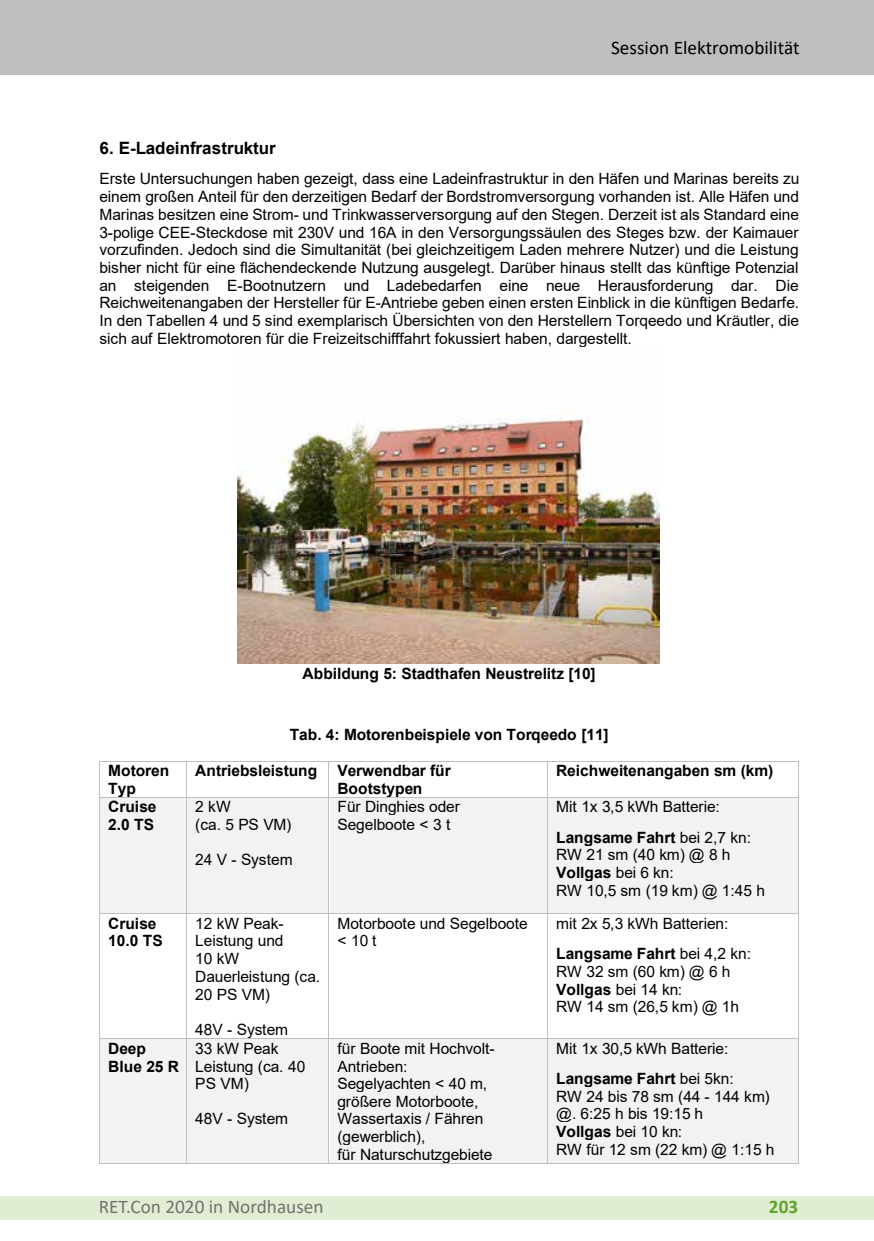
<style>
.page{position:relative;width:874px;height:1241px;background:#fff}
.page>*{position:absolute;margin:0;border:0;box-sizing:border-box;transform-origin:0 0}
.t1{font:19.25px "Calibri";color:#727271}
.t2{font:19.25px "Calibri";color:#000}
.t3{font:700 19.25px "Calibri";color:#5ea72b}
.t4{font:700 16.97px "Arial";color:#000}
.t5{font:15.58px/17.7px "Arial";letter-spacing:-.01em;color:#000}
.t6{font:700 15.58px/17.7px "Arial";letter-spacing:-.01em;color:#000}
.s1{font-weight:700}
</style>
<div class="page">
<div style="left:0;top:1196px;width:873px;height:23px;background:#e1edd2"></div>
<div style="left:0;top:0;width:873px;height:74px;background:#bebebe"></div>
<hr style="left:100px;top:761px;width:86px;height:1px;background:#bfbfbf">
<hr style="left:187px;top:761px;width:141px;height:1px;background:#bfbfbf">
<hr style="left:329px;top:761px;width:218px;height:1px;background:#bfbfbf">
<hr style="left:547px;top:761px;width:251px;height:1px;background:#bfbfbf">
<hr style="left:99px;top:761px;width:1px;height:36px;background:#bfbfbf">
<hr style="left:186px;top:761px;width:1px;height:36px;background:#bfbfbf">
<hr style="left:328px;top:761px;width:1px;height:36px;background:#bfbfbf">
<hr style="left:547px;top:761px;width:1px;height:36px;background:#bfbfbf">
<hr style="left:798px;top:761px;width:1px;height:36px;background:#bfbfbf">
<div style="left:100px;top:798px;width:87px;height:115px;background:#f2f2f2"></div>
<div style="left:187px;top:798px;width:142px;height:115px;background:#f2f2f2"></div>
<div style="left:329px;top:798px;width:218px;height:115px;background:#f2f2f2"></div>
<div style="left:547px;top:798px;width:251px;height:115px;background:#f2f2f2"></div>
<hr style="left:100px;top:797px;width:86px;height:1px;background:#bfbfbf">
<hr style="left:187px;top:797px;width:141px;height:1px;background:#bfbfbf">
<hr style="left:329px;top:797px;width:218px;height:1px;background:#bfbfbf">
<hr style="left:547px;top:797px;width:251px;height:1px;background:#bfbfbf">
<hr style="left:99px;top:798px;width:1px;height:115px;background:#bfbfbf">
<hr style="left:186px;top:798px;width:1px;height:115px;background:#bfbfbf">
<hr style="left:328px;top:798px;width:1px;height:115px;background:#bfbfbf">
<hr style="left:547px;top:798px;width:1px;height:115px;background:#bfbfbf">
<hr style="left:798px;top:798px;width:1px;height:115px;background:#bfbfbf">
<hr style="left:100px;top:913px;width:86px;height:1px;background:#bfbfbf">
<hr style="left:187px;top:913px;width:141px;height:1px;background:#bfbfbf">
<hr style="left:329px;top:913px;width:218px;height:1px;background:#bfbfbf">
<hr style="left:547px;top:913px;width:251px;height:1px;background:#bfbfbf">
<hr style="left:99px;top:914px;width:1px;height:124px;background:#bfbfbf">
<hr style="left:186px;top:914px;width:1px;height:124px;background:#bfbfbf">
<hr style="left:328px;top:914px;width:1px;height:124px;background:#bfbfbf">
<hr style="left:547px;top:914px;width:1px;height:124px;background:#bfbfbf">
<hr style="left:798px;top:914px;width:1px;height:124px;background:#bfbfbf">
<div style="left:100px;top:1039px;width:87px;height:123px;background:#f2f2f2"></div>
<div style="left:187px;top:1039px;width:142px;height:123px;background:#f2f2f2"></div>
<div style="left:329px;top:1039px;width:218px;height:123px;background:#f2f2f2"></div>
<div style="left:547px;top:1039px;width:251px;height:123px;background:#f2f2f2"></div>
<hr style="left:100px;top:1038px;width:86px;height:1px;background:#bfbfbf">
<hr style="left:187px;top:1038px;width:141px;height:1px;background:#bfbfbf">
<hr style="left:329px;top:1038px;width:218px;height:1px;background:#bfbfbf">
<hr style="left:547px;top:1038px;width:251px;height:1px;background:#bfbfbf">
<hr style="left:99px;top:1039px;width:1px;height:123px;background:#bfbfbf">
<hr style="left:100px;top:1162px;width:86px;height:1px;background:#bfbfbf">
<hr style="left:186px;top:1039px;width:1px;height:123px;background:#bfbfbf">
<hr style="left:187px;top:1162px;width:141px;height:1px;background:#bfbfbf">
<hr style="left:328px;top:1039px;width:1px;height:123px;background:#bfbfbf">
<hr style="left:329px;top:1162px;width:218px;height:1px;background:#bfbfbf">
<hr style="left:547px;top:1039px;width:1px;height:123px;background:#bfbfbf">
<hr style="left:547px;top:1162px;width:251px;height:1px;background:#bfbfbf">
<hr style="left:798px;top:1039px;width:1px;height:123px;background:#bfbfbf">
<img style="left:237px;top:418px;width:422px;height:245px">
<p class="t2" style="left:610px;top:34px;width:190px">Session Elektromobilität</p>
<p class="t4" style="left:99px;top:136px;width:178px">6. E-Ladeinfrastruktur</p>
<p class="t5" style="left:99px;top:170px;width:701px;text-align:justify">Erste Untersuchungen haben gezeigt, dass eine Ladeinfrastruktur in den Häfen und Marinas bereits zu einem großen Anteil für den derzeitigen Bedarf der Bordstromversorgung vorhanden ist. Alle Häfen und Marinas besitzen eine Strom- und Trinkwasserversorgung auf den Stegen. Derzeit ist als Standard eine 3-polige CEE-Steckdose mit 230V und 16A in den Versorgungssäulen des Steges bzw. der Kaimauer vorzufinden. Jedoch sind die Simultanität (bei gleichzeitigem Laden mehrere Nutzer) und die Leistung bisher nicht für eine flächendeckende Nutzung ausgelegt. Darüber hinaus stellt das künftige Potenzial an steigenden E-Bootnutzern und Ladebedarfen eine neue Herausforderung dar. Die Reichweitenangaben der Hersteller für E-Antriebe geben einen ersten Einblick in die künftigen Bedarfe.<br>In den Tabellen 4 und 5 sind exemplarisch Übersichten von den Herstellern Torqeedo und Kräutler, die sich auf Elektromotoren für die Freizeitschifffahrt fokussiert haben, dargestellt.</p>
<p class="t6" style="left:302px;top:664px;width:294px">Abbildung 5: Stadthafen Neustrelitz [10]</p>
<p class="t6" style="left:289px;top:725px;width:320px">Tab. 4: Motorenbeispiele von Torqeedo [11]</p>
<p class="t6" style="left:108px;top:762px;width:62px">Motoren<br>Typ</p>
<p class="t6" style="left:195px;top:762px;width:123px">Antriebsleistung</p>
<p class="t6" style="left:337px;top:762px;width:115px">Verwendbar für<br>Bootstypen</p>
<p class="t6" style="left:556px;top:762px;width:218px">Reichweitenangaben sm (km)</p>
<p class="t6" style="left:108px;top:797px;width:50px">Cruise<br>2.0 TS</p>
<p class="t5" style="left:195px;top:797px;width:98px">2 kW<br>(ca. 5 PS VM)</p>
<p class="t5" style="left:195px;top:850px;width:99px">24 V - System</p>
<p class="t5" style="left:337px;top:797px;width:124px">Für Dinghies oder<br>Segelboote &lt; 3 t</p>
<p class="t5" style="left:556px;top:791px;width:196px;line-height:30.3px">Mit 1x 3,5 kWh Batterie:<br><span class="s1">Langsame Fahrt</span> bei 2,7 kn:</p>
<p class="t5" style="left:556px;top:845px;width:210px">RW 21 sm (40 km) @ 8 h<br><span class="s1">Vollgas</span> bei 6 kn:<br>RW 10,5 sm (19 km) @ 1:45 h</p>
<p class="t6" style="left:108px;top:914px;width:56px">Cruise<br>10.0 TS</p>
<p class="t5" style="left:195px;top:914px;width:126px">12 kW Peak-<br>Leistung und<br>10 kW<br>Dauerleistung (ca.<br>20 PS VM)</p>
<p class="t5" style="left:195px;top:1020px;width:94px">48V - System</p>
<p class="t6" style="left:108px;top:1039px;width:72px">Deep<br>Blue 25 R</p>
<p class="t5" style="left:195px;top:1039px;width:111px">33 kW Peak<br>Leistung (ca. 40<br>PS VM)</p>
<p class="t5" style="left:195px;top:1109px;width:94px">48V - System</p>
<p class="t5" style="left:337px;top:914px;width:192px">Motorboote und Segelboote &lt; 10 t</p>
<p class="t5" style="left:556px;top:907px;width:196px;line-height:30.3px">mit 2x 5,3 kWh Batterien:<br><span class="s1">Langsame Fahrt</span> bei 4,2 kn:</p>
<p class="t5" style="left:556px;top:962px;width:184px">RW 32 sm (60 km) @ 6 h<br><span class="s1">Vollgas</span> bei 14 kn:<br>RW 14 sm (26,5 km) @ 1h</p>
<p class="t5" style="left:337px;top:1039px;width:159px">für Boote mit Hochvolt-<br>Antrieben:<br>Segelyachten &lt; 40 m, größere Motorboote,<br>Wassertaxis / Fähren (gewerblich),<br>für Naturschutzgebiete</p>
<p class="t5" style="left:556px;top:1033px;width:179px;line-height:29.9px">Mit 1x 30,5 kWh Batterie:<br><span class="s1">Langsame Fahrt</span> bei 5kn:</p>
<p class="t5" style="left:556px;top:1086px;width:219px">RW 24 bis 78 sm (44 - 144 km) @. 6:25 h bis 19:15 h<br><span class="s1">Vollgas</span> bei 10 kn:<br>RW für 12 sm (22 km) @ 1:15 h</p>
<p class="t1" style="left:99px;top:1193px;width:226px">RET.Con 2020 in Nordhausen</p>
<p class="t3" style="left:768px;top:1192px;width:31px">203</p>
</div>
